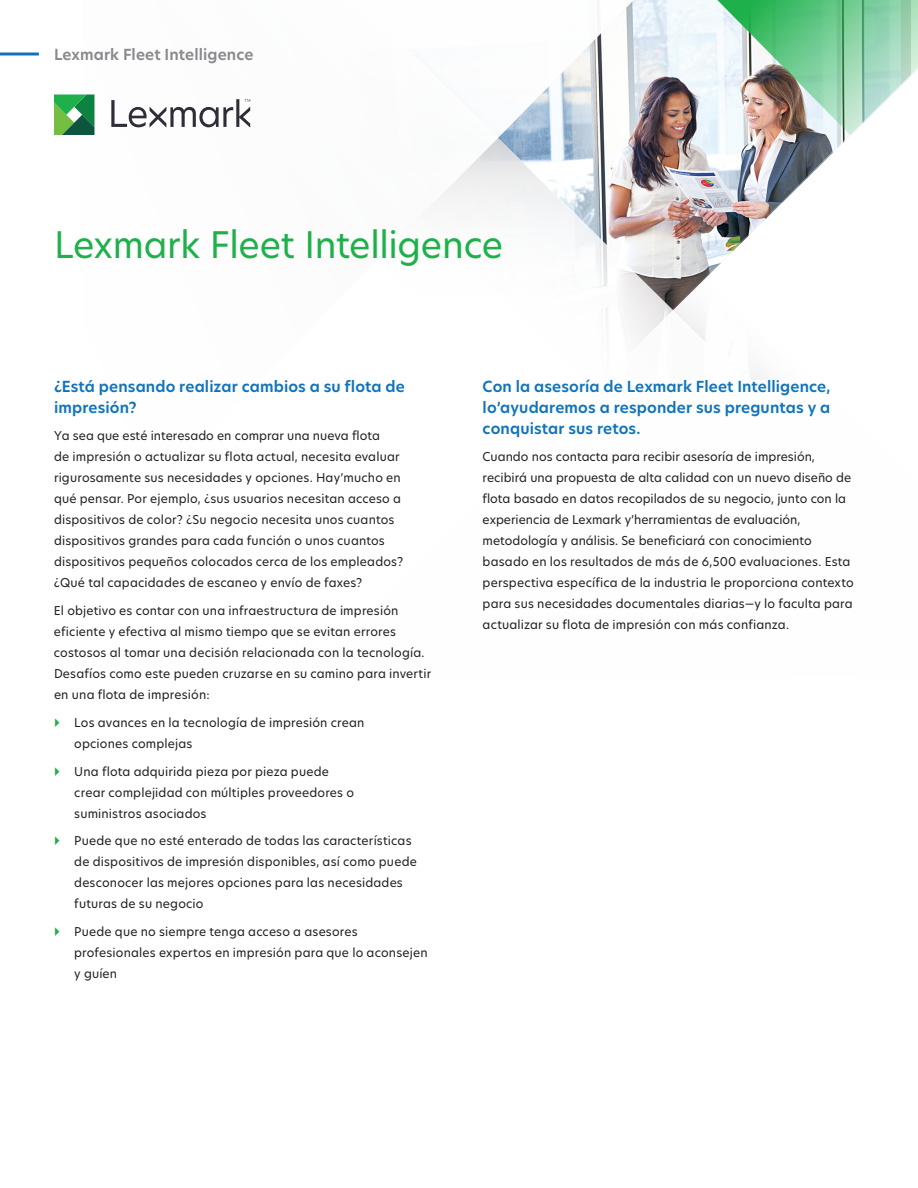
<style>
.page{position:relative;width:918px;height:1188px;background:#fff}
.page>*{position:absolute;margin:0;border:0;box-sizing:border-box;transform-origin:0 0}
.Title_Header{font:36px "TP Hero";letter-spacing:-.01em;color:#1eb14b}
.Body_Copy{font:600 15px/21px "TP Hero";letter-spacing:.01em;color:#1074bc;text-align:justify}
.Body_header_-_level{font:600 15px/21px "TP Hero";letter-spacing:.01em;color:#1074bc}
.Document_label{font:600 15px "TP Hero";letter-spacing:.005em;color:#87898c}
.Body_Copy-2{font:12px/21px "TP Hero";letter-spacing:.015em;color:#231f20}
</style>
<div class="page">
<svg style="left:710px;top:0;width:208px;height:49px"></svg>
<svg style="left:94px;top:0;width:616px;height:135px"></svg>
<svg style="left:0;top:52px;width:39px;height:4px"></svg>
<svg style="left:111px;top:99px;width:139px;height:28px"></svg>
<svg style="left:54px;top:94px;width:40px;height:41px"></svg>
<svg style="left:295px;top:53px;width:623px;height:327px"></svg>
<p class="Document_label" style="left:54px;top:44px;width:201px">Lexmark Fleet Intelligence</p>
<p class="Title_Header" style="left:54px;top:220px;width:451px">Lexmark Fleet Intelligence</p>
<p class="Body_header_-_level" style="left:54px;top:376px;width:352px">¿Está pensando realizar cambios a su flota de impresión?</p>
<p class="Body_Copy-2" style="left:54px;top:425px;width:351px">Ya sea que esté interesado en comprar una nueva flota<br>de impresión o actualizar su flota actual, necesita evaluar rigurosamente sus necesidades y opciones. Hay’mucho en qué pensar. Por ejemplo, ¿sus usuarios necesitan acceso a dispositivos de color? ¿Su negocio necesita unos cuantos dispositivos grandes para cada función o unos cuantos dispositivos pequeños colocados cerca de los empleados? ¿Qué tal capacidades de escaneo y envío de faxes?</p>
<p class="Body_Copy-2" style="left:54px;top:600px;width:379px">El objetivo es contar con una infraestructura de impresión eficiente y efectiva al mismo tiempo que se evitan errores costosos al tomar una decisión relacionada con la tecnología.<br>Desafíos como este pueden cruzarse en su camino para invertir en una flota de impresión:</p>
<p class="Body_Copy-2" style="left:74px;top:712px;width:292px">Los avances en la tecnología de impresión crean opciones complejas</p>
<p class="Body_Copy-2" style="left:74px;top:760px;width:281px">Una flota adquirida pieza por pieza puede crear complejidad con múltiples proveedores o suministros asociados</p>
<p class="Body_Copy-2" style="left:74px;top:830px;width:344px">Puede que no esté enterado de todas las características de dispositivos de impresión disponibles, así como puede desconocer las mejores opciones para las necesidades futuras de su negocio</p>
<p class="Body_Copy-2" style="left:74px;top:921px;width:355px">Puede que no siempre tenga acceso a asesores profesionales expertos en impresión para que lo aconsejen y guíen</p>
<p class="Body_Copy" style="left:483px;top:376px;width:349px">Con la asesoría de Lexmark Fleet Intelligence, lo’ayudaremos a responder sus preguntas y a conquistar sus retos.</p>
<p class="Body_Copy-2" style="left:483px;top:446px;width:373px">Cuando nos contacta para recibir asesoría de impresión, recibirá una propuesta de alta calidad con un nuevo diseño de flota basado en datos recopilados de su negocio, junto con la experiencia de Lexmark y’herramientas de evaluación, metodología y análisis. Se beneficiará con conocimiento basado en los resultados de más de 6,500 evaluaciones. Esta perspectiva específica de la industria le proporciona contexto para sus necesidades documentales diarias—y lo faculta para actualizar su flota de impresión con más confianza.</p>
</div>
